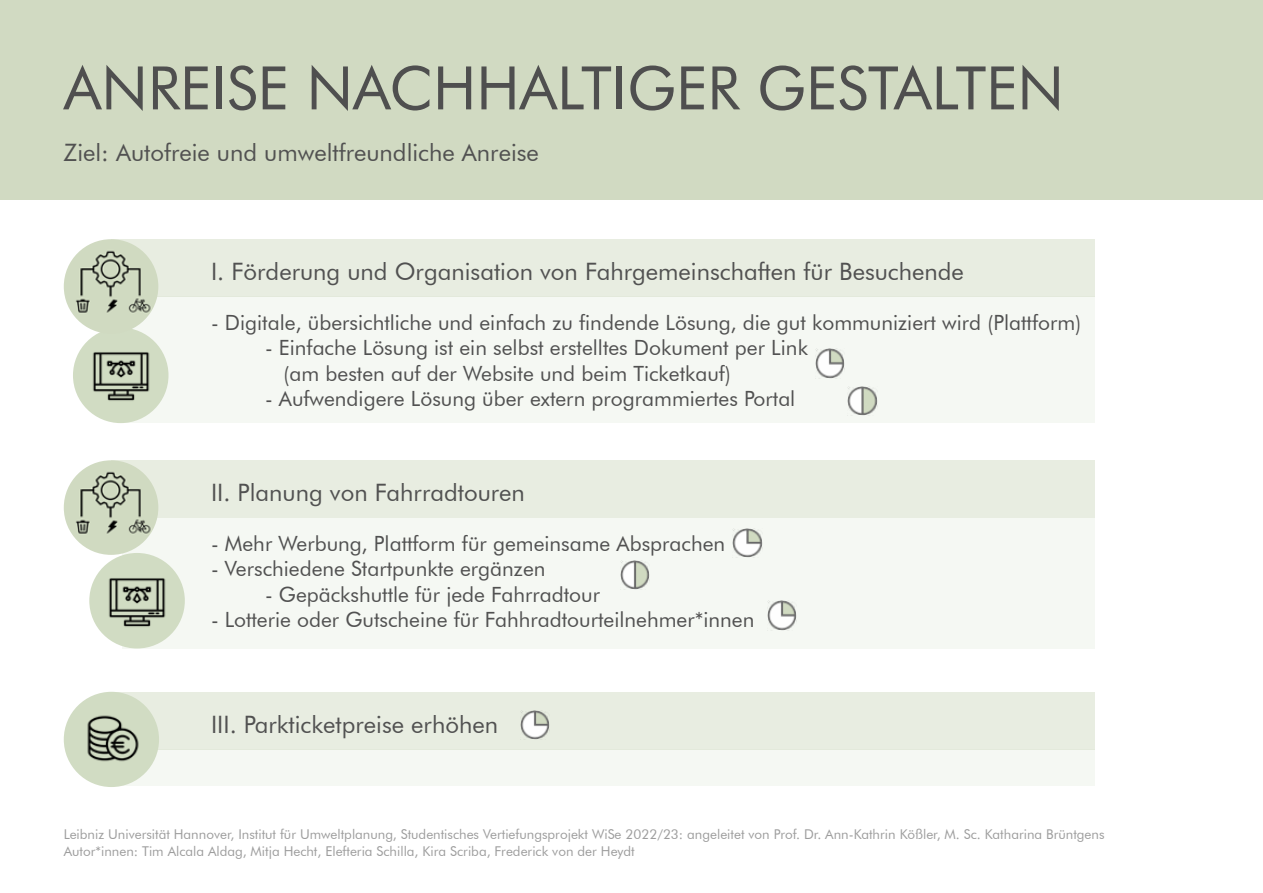
<style>
.page{position:relative;width:1263px;height:893px;background:#fff}
.page>*{position:absolute;margin:0;border:0;box-sizing:border-box;transform-origin:0 0}
.t1{font:60px "Futura BT";color:#4f4f4f}
.t2{font:24px "Futura BT";color:#515151}
.t3{font:21px/25.2px "Futura BT";color:#515151}
.t4{font:13.5px/16.2px "Futura BT";color:#9d9d9d}
</style>
<div class="page">
<div style="left:0;top:0;width:1263px;height:200px;background:#d1dac2"></div>
<div style="left:111px;top:239px;width:983px;height:58px;background:#e8ede1"></div>
<div style="left:111px;top:460px;width:983px;height:58px;background:#e8ede1"></div>
<div style="left:111px;top:692px;width:983px;height:57px;background:#e8ede1"></div>
<div style="left:122px;top:297px;width:972px;height:126px;background:#f5f8f3"></div>
<div style="left:122px;top:518px;width:972px;height:130px;background:#f5f8f3"></div>
<div style="left:108px;top:749px;width:986px;height:37px;background:#f5f8f3"></div>
<img style="left:815px;top:349px;width:29px;height:29px">
<img style="left:733px;top:528px;width:29px;height:30px">
<img style="left:520px;top:710px;width:30px;height:29px">
<img style="left:767px;top:601px;width:30px;height:29px">
<img style="left:848px;top:386px;width:29px;height:29px">
<img style="left:620px;top:560px;width:30px;height:30px">
<img style="left:74px;top:329px;width:94px;height:94px">
<img style="left:90px;top:554px;width:95px;height:94px">
<img style="left:64px;top:239px;width:94px;height:95px;border-radius:47px">
<img style="left:64px;top:460px;width:94px;height:95px;border-radius:47px">
<div style="left:64px;top:692px;width:95px;height:95px;background:#d1dcc3;border-radius:50%"></div>
<img style="left:70px;top:695px;width:87px;height:87px">
<h1 class="t1" style="left:64px;top:52px;width:1001px">ANREISE NACHHALTIGER GESTALTEN</h1>
<p class="t2" style="left:64px;top:138px;width:477px">Ziel: Autofreie und umweltfreundliche Anreise</p>
<p class="t2" style="left:211px;top:257px;width:754px">I. Förderung und Organisation von Fahrgemeinschaften für Besuchende</p>
<p class="t3" style="left:211px;top:310px;width:872px">- Digitale, übersichtliche und einfach zu findende Lösung, die gut kommuniziert wird (Plattform)</p>
<p class="t3" style="left:284px;top:335px;width:526px;text-indent:-19px">- Einfache Lösung ist ein selbst erstelltes Dokument per Link (am besten auf der Website und beim Ticketkauf)</p>
<p class="t3" style="left:265px;top:385px;width:532px">- Aufwendigere Lösung über extern programmiertes Portal</p>
<p class="t2" style="left:211px;top:478px;width:315px">II. Planung von Fahrradtouren</p>
<p class="t3" style="left:211px;top:531px;width:516px">- Mehr Werbung, Plattform für gemeinsame Absprachen</p>
<p class="t3" style="left:211px;top:556px;width:336px">- Verschiedene Startpunkte ergänzen</p>
<p class="t3" style="left:265px;top:581px;width:337px">- Gepäckshuttle für jede Fahrradtour</p>
<p class="t3" style="left:211px;top:607px;width:545px">- Lotterie oder Gutscheine für Fahhradtourteilnehmer*innen</p>
<p class="t2" style="left:211px;top:709px;width:289px">III. Parkticketpreise erhöhen</p>
<p class="t4" style="left:64px;top:826px;width:1042px">Leibniz Universität Hannover, Institut für Umweltplanung, Studentisches Vertiefungsprojekt WiSe 2022/23: angeleitet von Prof. Dr. Ann-Kathrin Kößler, M. Sc. Katharina Brüntgens<br>Autor*innen: Tim Alcala Aldag, Mitja Hecht, Elefteria Schilla, Kira Scriba, Frederick von der Heydt</p>
</div>
